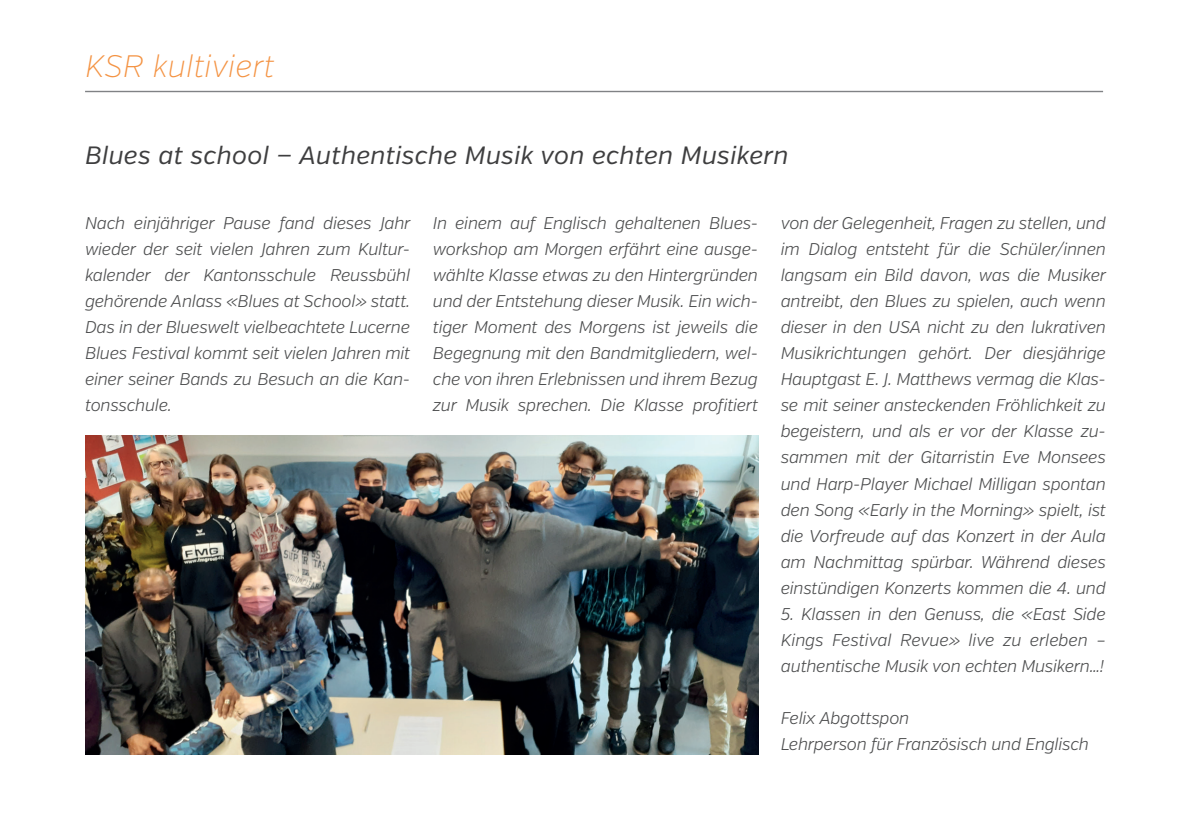
<style>
.page{position:relative;width:1191px;height:840px;background:#fff}
.page>*{position:absolute;margin:0;border:0;box-sizing:border-box;transform-origin:0 0}
.t1{font:italic 200 31px "Verb";color:#f49343}
.t2{font:italic 25px "Verb";letter-spacing:.01em;color:#3e3e3f}
.t3{font:italic 300 17px/26px "Verb";letter-spacing:-.02em;color:#4b4c4d;text-align:justify}
</style>
<div class="page">
<hr style="left:85px;top:91px;width:1018px;height:1px;background:#808285">
<img style="left:85px;top:435px;width:673px;height:319px">
<h1 class="t1" style="left:85px;top:48px;width:191px">KSR kultiviert</h1>
<h2 class="t2" style="left:85px;top:140px;width:705px">Blues at school − Authentische Musik von echten Musikern</h2>
<p class="t3" style="left:85px;top:210px;width:327px">Nach einjähriger Pause fand dieses Jahr wieder der seit vielen Jahren zum Kultur&shy;kalender der Kantonsschule Reussbühl gehörende Anlass «Blues at School» statt.<br>Das in der Blueswelt vielbeachtete Lucerne Blues Festival kommt seit vielen Jahren mit einer seiner Bands zu Besuch an die Kan&shy;tonsschule.</p>
<p class="t3" style="left:433px;top:210px;width:327px">In einem auf Englisch gehaltenen Blues&shy;workshop am Morgen erfährt eine ausge&shy;wählte Klasse etwas zu den Hintergründen und der Entstehung dieser Musik. Ein wich&shy;tiger Moment des Morgens ist jeweils die Begegnung mit den Bandmitgliedern, wel&shy;che von ihren Erlebnissen und ihrem Bezug zur Musik sprechen. Die Klasse profitiert</p>
<p class="t3" style="left:780px;top:210px;width:327px">von der Gelegenheit, Fragen zu stellen, und im Dialog entsteht für die Schüler/innen langsam ein Bild davon, was die Musiker antreibt, den Blues zu spielen, auch wenn dieser in den USA nicht zu den lukrativen Musikrichtungen gehört. Der diesjährige Hauptgast E. J. Matthews vermag die Klas&shy;se mit seiner ansteckenden Fröhlichkeit zu begeistern, und als er vor der Klasse zu&shy;sammen mit der Gitarristin Eve Monsees und Harp-Player Michael Milligan spontan den Song «Early in the Morning» spielt, ist die Vorfreude auf das Konzert in der Aula am Nachmittag spürbar. Während dieses einstündigen Konzerts kommen die 4. und</p>
<p class="t3" style="left:780px;top:600px;width:327px">5. Klassen in den Genuss, die «East Side Kings Festival Revue» live zu erleben – authentische Musik von echten Musikern…!</p>
<p class="t3" style="left:780px;top:704px;width:310px">Felix Abgottspon<br>Lehrperson für Französisch und Englisch</p>
</div>
